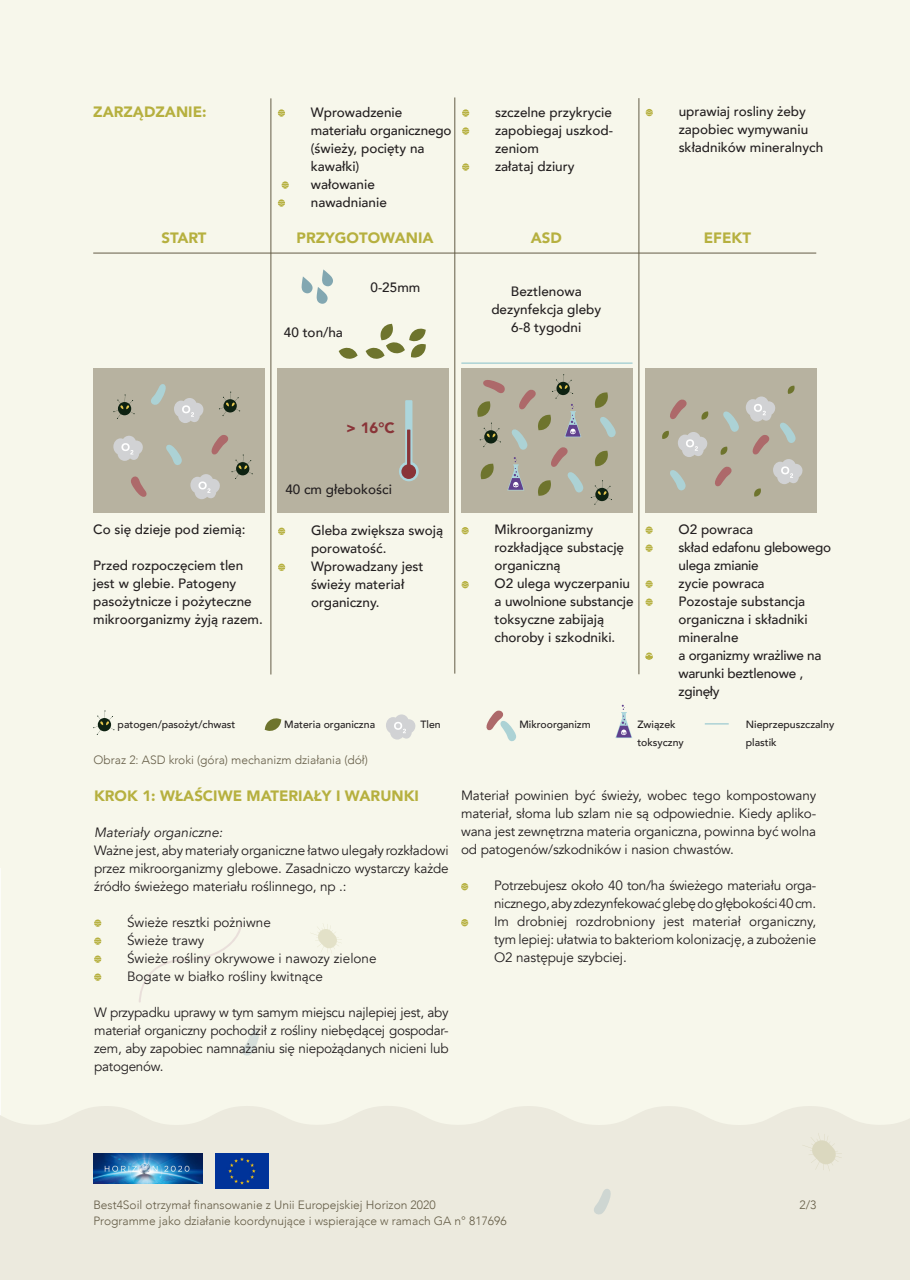
<style>
.page{position:relative;width:910px;height:1280px;background:#fff}
.page>*{position:absolute;margin:0;border:0;box-sizing:border-box;transform-origin:0 0}
.t1{font:900 15px "Avenir";color:#b6b03f}
.t2{font:900 15px "Avenir";color:#893438}
.t3{font:13.5px/18px "Avenir";letter-spacing:-.01em;color:#231f20;text-align:justify}
.t4{font:500 13.5px/18px "Avenir";color:#231f20}
.t5{font:500 13.5px/18px "Avenir";letter-spacing:-.02em;color:#231f20}
.t6{font:italic 13.5px "Avenir";color:#231f20}
.t7{font:300 12px "Avenir";color:#645c46}
.t8{font:500 10.5px/18px "Avenir";color:#231f20}
</style>
<div class="page">
<div style="left:0;top:214px;width:910px;height:892px;background:#f7f7eb"></div>
<div style="left:0;top:1106px;width:910px;height:174px;background:#eceade"></div>
<svg style="left:802px;top:1133px;width:40px;height:38px;background:#e6e4d4"></svg>
<div style="left:139px;top:923px;width:103px;height:79px;background:#f7f7eb"></div>
<svg style="left:594px;top:1188px;width:18px;height:27px"></svg>
<svg style="left:310px;top:923px;width:32px;height:31px"></svg>
<svg style="left:242px;top:1030px;width:19px;height:26px"></svg>
<div style="left:0;top:0;width:910px;height:214px;background:#f7f7eb"></div>
<img style="left:94px;top:1153px;width:109px;height:30px">
<img style="left:215px;top:1153px;width:54px;height:36px">
<hr style="left:93px;top:253px;width:723px;height:1px;background:#645c46">
<hr style="left:271px;top:98px;width:1px;height:576px;background:#645c46">
<hr style="left:455px;top:97px;width:1px;height:577px;background:#645c46">
<hr style="left:639px;top:98px;width:1px;height:576px;background:#645c46">
<svg style="left:278px;top:109px;width:7px;height:8px"></svg>
<svg style="left:282px;top:181px;width:7px;height:8px"></svg>
<svg style="left:278px;top:199px;width:7px;height:8px"></svg>
<svg style="left:462px;top:109px;width:7px;height:8px"></svg>
<svg style="left:462px;top:127px;width:7px;height:8px"></svg>
<svg style="left:462px;top:163px;width:7px;height:8px"></svg>
<svg style="left:646px;top:109px;width:7px;height:7px"></svg>
<div style="left:94px;top:350px;width:171px;height:162px;background:#f7f7eb"></div>
<div style="left:93px;top:368px;width:172px;height:145px;background:#b7b2a0"></div>
<div style="left:277px;top:368px;width:172px;height:145px;background:#b7b2a0"></div>
<div style="left:461px;top:368px;width:171px;height:145px;background:#b7b2a0"></div>
<div style="left:645px;top:368px;width:171px;height:145px;background:#b7b2a0"></div>
<svg style="left:113px;top:394px;width:22px;height:25px"></svg>
<svg style="left:219px;top:392px;width:21px;height:24px"></svg>
<svg style="left:131px;top:476px;width:16px;height:21px"></svg>
<svg style="left:166px;top:444px;width:16px;height:21px"></svg>
<svg style="left:113px;top:436px;width:30px;height:25px"></svg>
<svg style="left:151px;top:384px;width:53px;height:39px"></svg>
<svg style="left:190px;top:435px;width:63px;height:64px"></svg>
<svg style="left:399px;top:461px;width:20px;height:20px"></svg>
<svg style="left:405px;top:400px;width:7px;height:75px"></svg>
<div style="left:401px;top:464px;width:15px;height:15px;background:#893438;border-radius:50%"></div>
<hr style="left:407px;top:430px;width:3px;height:44px;background:#893438">
<svg style="left:302px;top:269px;width:31px;height:35px"></svg>
<svg style="left:339px;top:347px;width:19px;height:12px"></svg>
<svg style="left:366px;top:324px;width:60px;height:35px;background:#c7caa9"></svg>
<svg style="left:595px;top:392px;width:13px;height:16px"></svg>
<svg style="left:595px;top:451px;width:13px;height:15px"></svg>
<svg style="left:591px;top:480px;width:21px;height:25px"></svg>
<svg style="left:600px;top:417px;width:16px;height:21px"></svg>
<svg style="left:477px;top:374px;width:106px;height:122px"></svg>
<svg style="left:678px;top:432px;width:30px;height:25px"></svg>
<svg style="left:670px;top:399px;width:17px;height:20px"></svg>
<svg style="left:670px;top:470px;width:16px;height:21px"></svg>
<svg style="left:723px;top:411px;width:16px;height:21px"></svg>
<svg style="left:715px;top:466px;width:16px;height:20px"></svg>
<svg style="left:701px;top:411px;width:7px;height:9px"></svg>
<svg style="left:721px;top:447px;width:6px;height:8px"></svg>
<svg style="left:746px;top:386px;width:57px;height:111px"></svg>
<svg style="left:662px;top:431px;width:7px;height:8px"></svg>
<svg style="left:278px;top:528px;width:7px;height:7px"></svg>
<svg style="left:278px;top:564px;width:7px;height:7px"></svg>
<svg style="left:462px;top:527px;width:7px;height:7px"></svg>
<svg style="left:462px;top:581px;width:7px;height:7px"></svg>
<svg style="left:645px;top:526px;width:8px;height:8px"></svg>
<svg style="left:645px;top:544px;width:8px;height:8px"></svg>
<svg style="left:645px;top:580px;width:8px;height:8px"></svg>
<svg style="left:645px;top:598px;width:8px;height:8px"></svg>
<svg style="left:645px;top:652px;width:8px;height:8px"></svg>
<svg style="left:93px;top:710px;width:21px;height:25px"></svg>
<svg style="left:265px;top:718px;width:16px;height:14px"></svg>
<svg style="left:386px;top:714px;width:30px;height:25px"></svg>
<svg style="left:483px;top:710px;width:33px;height:32px"></svg>
<svg style="left:615px;top:705px;width:17px;height:33px"></svg>
<hr style="left:461px;top:362px;width:171px;height:2px;background:#acd2d5">
<hr style="left:705px;top:723px;width:24px;height:2px;background:#acd2d5">
<svg style="left:94px;top:919px;width:7px;height:8px"></svg>
<svg style="left:94px;top:937px;width:7px;height:8px"></svg>
<svg style="left:94px;top:955px;width:7px;height:8px"></svg>
<svg style="left:94px;top:973px;width:7px;height:8px"></svg>
<svg style="left:461px;top:883px;width:7px;height:7px"></svg>
<svg style="left:461px;top:919px;width:7px;height:7px"></svg>
<p class="t1" style="left:93px;top:99px;width:115px">ZARZĄDZANIE:</p>
<p class="t4" style="left:311px;top:102px;width:142px">Wprowadzenie materiału organicznego (świeży, pocięty na kawałki)</p>
<p class="t4" style="left:311px;top:174px;width:66px">wałowanie</p>
<p class="t4" style="left:311px;top:192px;width:78px">nawadnianie</p>
<p class="t4" style="left:495px;top:102px;width:118px">szczelne przykrycie</p>
<p class="t4" style="left:495px;top:120px;width:120px">zapobiegaj uszkod&shy;zeniom</p>
<p class="t4" style="left:495px;top:156px;width:81px">załataj dziury</p>
<p class="t4" style="left:679px;top:102px;width:146px">uprawiaj rosliny żeby zapobiec wymywaniu składników mineralnych</p>
<p class="t1" style="left:162px;top:225px;width:47px">START</p>
<p class="t1" style="left:297px;top:225px;width:139px">PRZYGOTOWANIA</p>
<p class="t1" style="left:531px;top:225px;width:33px">ASD</p>
<p class="t1" style="left:704px;top:225px;width:49px">EFEKT</p>
<p class="t4" style="left:284px;top:323px;width:61px">40 ton/ha</p>
<p class="t4" style="left:371px;top:278px;width:51px">0-25mm</p>
<p class="t4" style="left:93px;top:520px;width:154px">Co się dzieje pod ziemią:</p>
<p class="t4" style="left:93px;top:556px;width:171px">Przed rozpoczęciem tlen jest w glebie. Patogeny pasożytnicze i pożyteczne mikroorganizmy żyją razem.</p>
<p class="t2" style="left:346px;top:415px;width:50px">&gt; 16°C</p>
<p class="t4" style="left:285px;top:479px;width:108px">40 cm głebokości</p>
<p class="t4" style="left:311px;top:520px;width:134px">Gleba zwiększa swoją porowatość.</p>
<p class="t4" style="left:311px;top:556px;width:114px">Wprowadzany jest świeży materiał organiczny.</p>
<p class="t4" style="left:511px;top:282px;width:72px">Beztlenowa</p>
<p class="t4" style="left:491px;top:300px;width:111px">dezynfekcja gleby</p>
<p class="t4" style="left:511px;top:318px;width:72px">6-8 tygodni</p>
<p class="t4" style="left:495px;top:520px;width:131px">Mikroorganizmy rozkładjące substację organiczną</p>
<p class="t4" style="left:495px;top:574px;width:140px">O2 ulega wyczerpaniu a uwolnione substancje toksyczne zabijają choroby i szkodniki.</p>
<p class="t4" style="left:678px;top:519px;width:76px">O2 powraca</p>
<p class="t5" style="left:678px;top:537px;width:154px">skład edafonu glebowego ulega zmianie</p>
<p class="t4" style="left:678px;top:573px;width:88px">zycie powraca</p>
<p class="t4" style="left:678px;top:591px;width:131px">Pozostaje substancja organiczna i składniki mineralne</p>
<p class="t5" style="left:678px;top:645px;width:144px">a organizmy wrażliwe na warunki beztlenowe ‚ zginęły</p>
<p class="t8" style="left:118px;top:715px;width:119px">patogen/pasożyt/chwast</p>
<p class="t8" style="left:284px;top:714px;width:92px">Materia organiczna</p>
<p class="t8" style="left:421px;top:715px;width:22px">Tlen</p>
<p class="t8" style="left:519px;top:715px;width:73px">Mikroorganizm</p>
<p class="t8" style="left:637px;top:714px;width:40px">Związek</p>
<p class="t8" style="left:637px;top:732px;width:48px">toksyczny</p>
<p class="t8" style="left:746px;top:714px;width:90px">Nieprzepuszczalny plastik</p>
<p class="t7" style="left:94px;top:753px;width:276px">Obraz 2: ASD kroki (góra) mechanizm działania (dół)</p>
<p class="t1" style="left:94px;top:783px;width:326px">KROK 1: WŁAŚCIWE MATERIAŁY I WARUNKI</p>
<p class="t6" style="left:94px;top:824px;width:130px">Materiały organiczne:</p>
<p class="t3" style="left:94px;top:841px;width:356px">Ważne jest, aby materiały organiczne łatwo ulegały rozkładowi przez mikroorganizmy glebowe. Zasadniczo wystarczy każde źródło świeżego materiału roślinnego, np .:</p>
<p class="t3" style="left:127px;top:913px;width:145px">Świeże resztki pożniwne</p>
<p class="t3" style="left:127px;top:931px;width:79px">Świeże trawy</p>
<p class="t3" style="left:127px;top:949px;width:251px">Świeże rośliny okrywowe i nawozy zielone</p>
<p class="t3" style="left:127px;top:967px;width:197px">Bogate w białko rośliny kwitnące</p>
<p class="t3" style="left:94px;top:1003px;width:356px">W przypadku uprawy w tym samym miejscu najlepiej jest, aby materiał organiczny pochodził z rośliny niebędącej gospodar&shy;zem, aby zapobiec namnażaniu się niepożądanych nicieni lub patogenów.</p>
<p class="t3" style="left:461px;top:787px;width:357px">Materiał powinien być świeży, wobec tego kompostowany materiał, słoma lub szlam nie są odpowiednie. Kiedy apliko&shy;wana jest zewnętrzna materia organiczna, powinna być wolna od patogenów/szkodników i nasion chwastów.</p>
<p class="t3" style="left:494px;top:877px;width:324px">Potrzebujesz około 40 ton/ha świeżego materiału orga&shy;nicznego, aby zdezynfekować glebę do głębokości 40 cm.<br>Im drobniej rozdrobniony jest materiał organiczny, tym lepiej: ułatwia to bakteriom kolonizację, a zubożenie O2 następuje szybciej.</p>
<p class="t7" style="left:93px;top:1197px;width:344px">Best4Soil otrzymał finansowanie z Unii Europejskiej Horizon 2020</p>
<p class="t7" style="left:93px;top:1214px;width:415px">Programme jako działanie koordynujące i wspierające w ramach GA n° 817696</p>
<p class="t7" style="left:799px;top:1197px;width:18px">2/3</p>
</div>
